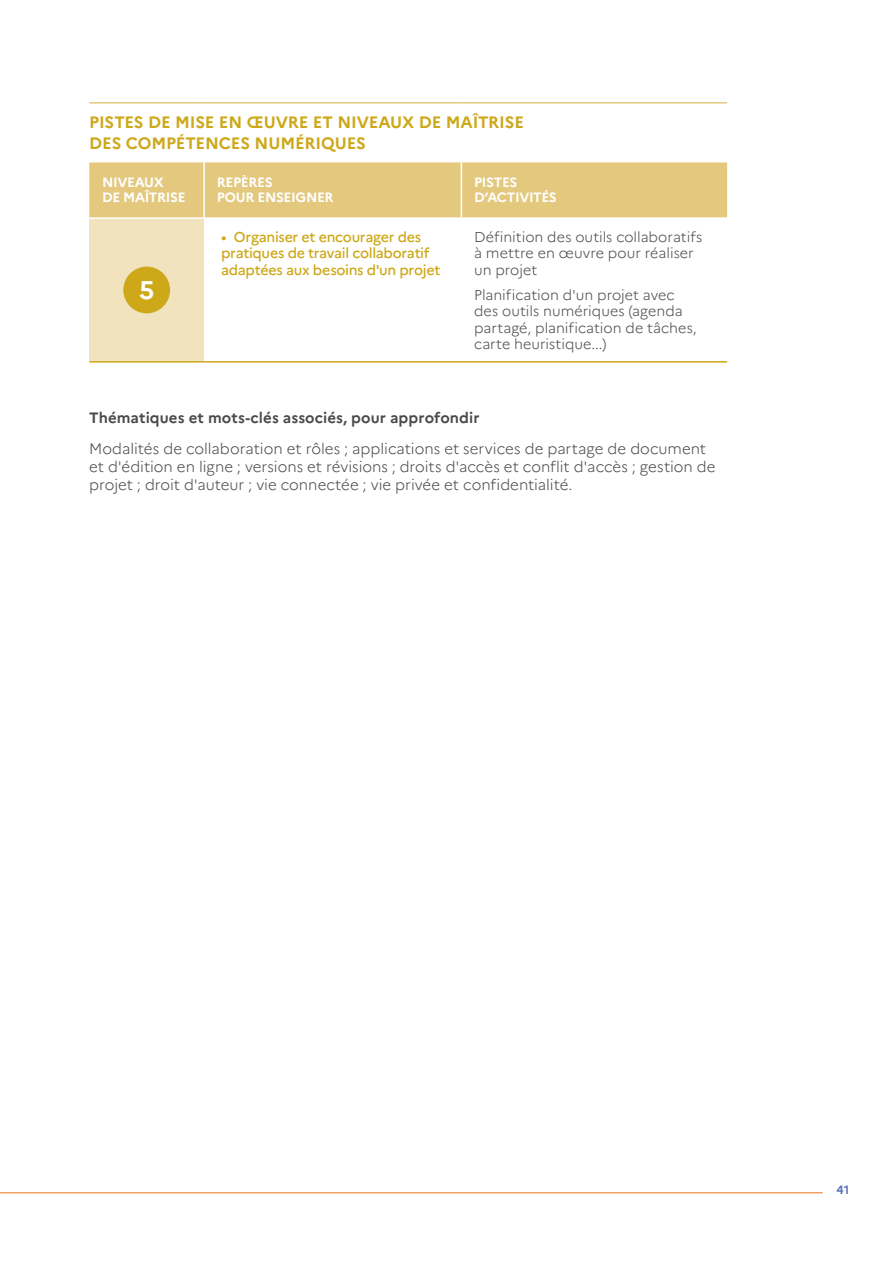
<style>
.page{position:relative;width:893px;height:1263px;background:#fff}
.page>*{position:absolute;margin:0;border:0;box-sizing:border-box;transform-origin:0 0}
.t1{font:700 25.5px "Marianne";color:#fff}
.t2{font:700 16.5px/21px "Marianne";letter-spacing:-.01em;color:#cda818}
.t3{font:300 15px/18px "Marianne";letter-spacing:-.005em;color:#4a4a49}
.t4{font:700 15px "Marianne";letter-spacing:.005em;color:#4a4a49}
.t5{font:300 14.25px/16.5px "Marianne";color:#4a4a49}
.t6{font:500 14.25px/16.5px "Marianne";letter-spacing:-.02em;color:#cda818}
.t7{font:700 13.5px/15px "Marianne";letter-spacing:-.025em;color:#fff}
.t8{font:700 12px "Marianne";color:#5b73b7}
</style>
<div class="page">
<hr style="left:0;top:1192px;width:823px;height:1px;background:#ed7016">
<div style="left:89px;top:218px;width:115px;height:144px;background:#f2e3bf"></div>
<hr style="left:89px;top:102px;width:115px;height:2px;background:#e3c87e">
<hr style="left:204px;top:102px;width:257px;height:2px;background:#e3c87e">
<hr style="left:461px;top:102px;width:266px;height:2px;background:#e3c87e">
<hr style="left:89px;top:361px;width:115px;height:2px;background:#cda818">
<hr style="left:204px;top:361px;width:257px;height:2px;background:#cda818">
<hr style="left:461px;top:361px;width:266px;height:2px;background:#cda818">
<hr style="left:89px;top:217px;width:115px;height:2px;background:#fff">
<div style="left:89px;top:162px;width:638px;height:55px;background:#e3c87e"></div>
<hr style="left:203px;top:162px;width:2px;height:55px;background:#fff">
<hr style="left:461px;top:162px;width:1px;height:55px;background:#fff">
<div style="left:123px;top:267px;width:47px;height:46px;background:#cda818;border-radius:50%"></div>
<p class="t2" style="left:89px;top:112px;width:436px">PISTES DE MISE EN ŒUVRE ET NIVEAUX DE MAÎTRISE<br>DES COMPÉTENCES NUMÉRIQUES</p>
<p class="t7" style="left:102px;top:175px;width:85px">NIVEAUX<br>DE MAÎTRISE</p>
<p class="t7" style="left:217px;top:175px;width:118px">REPÈRES<br>POUR ENSEIGNER</p>
<p class="t7" style="left:474px;top:175px;width:84px">PISTES<br>D’ACTIVITÉS</p>
<h1 class="t1" style="left:139px;top:274px;width:17px">5</h1>
<p class="t6" style="left:221px;top:228px;width:221px">• Organiser et encourager des pratiques de travail collaboratif adaptées aux besoins d'un projet</p>
<p class="t5" style="left:474px;top:228px;width:230px">Définition des outils collaboratifs à mettre en œuvre pour réaliser un projet</p>
<p class="t5" style="left:474px;top:286px;width:224px">Planification d'un projet avec des outils numériques (agenda partagé, planification de tâches, carte heuristique...)</p>
<p class="t4" style="left:89px;top:409px;width:392px">Thématiques et mots-clés associés, pour approfondir</p>
<p class="t3" style="left:89px;top:440px;width:628px">Modalités de collaboration et rôles ; applications et services de partage de document et d'édition en ligne ; versions et révisions ; droits d'accès et conflit d'accès ; gestion de projet ; droit d'auteur ; vie connectée ; vie privée et confidentialité.</p>
<p class="t8" style="left:837px;top:1183px;width:14px">41</p>
</div>
